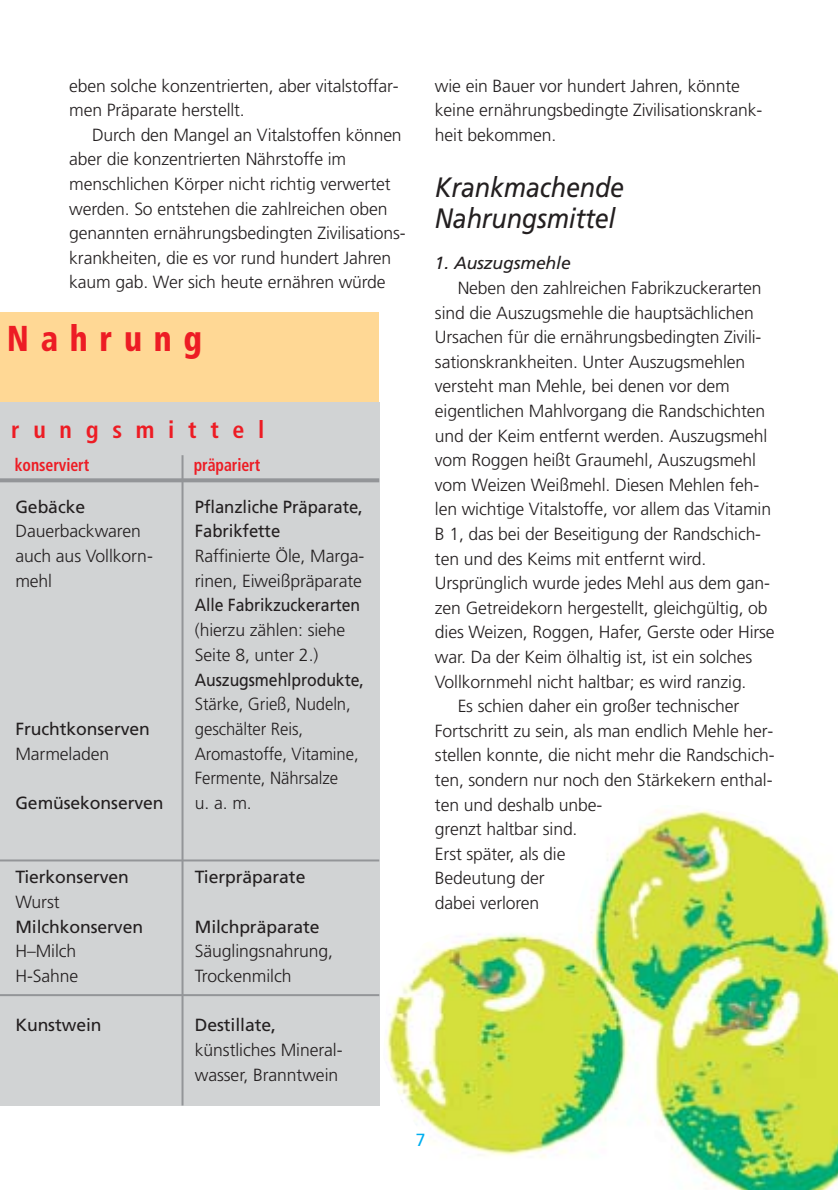
<style>
.page{position:relative;width:838px;height:1190px;background:#fff}
.page>*{position:absolute;margin:0;border:0;box-sizing:border-box;transform-origin:0 0}
.t1{font:900 condensed 36px "Frutiger";letter-spacing:.365em;color:#ed1c24;scale:.9 1}
.t2{font:italic 28px/31.2px "Frutiger";letter-spacing:-.01em;color:#231f20;scale:.9 1}
.t3{font:700 condensed 24px "Frutiger";letter-spacing:.57em;color:#ed1c24}
.t4{font:300 17.6px/24.6px "Frutiger";letter-spacing:-.01em;color:#231f20}
.t5{font:17.6px "Frutiger";letter-spacing:-.005em;color:#231f20}
.t6{font:300 17.6px/24.6px "Frutiger";letter-spacing:-.01em;color:#231f20;scale:.95 1}
.t7{font:17.6px "Frutiger";letter-spacing:-.005em;color:#231f20;scale:.9 1}
.t8{font:17.6px/24.6px "Frutiger";letter-spacing:-.005em;color:#231f20;scale:.95 1}
.t9{font:700 condensed 17.6px "Frutiger";letter-spacing:-.005em;color:#ed1c24;scale:.9 1}
.t10{font:italic 17.6px "Frutiger";letter-spacing:-.01em;color:#231f20}
.t11{font:17.6px "Frutiger";color:#00aeef}
</style>
<div class="page">
<div style="left:0;top:312px;width:379px;height:91px;background:#ffd895"></div>
<div style="left:0;top:402px;width:379px;height:704px;background:#d1d3d4"></div>
<hr style="left:182px;top:455px;width:2px;height:651px;background:#939598">
<svg style="left:0;top:478px;width:379px;height:4px;background:#97999c"></svg>
<hr style="left:0;top:859px;width:379px;height:2px;background:#939598">
<hr style="left:0;top:994px;width:379px;height:2px;background:#939598">
<img style="left:384px;top:810px;width:454px;height:380px">
<p class="t4" style="left:69px;top:75px;width:331px">eben solche konzentrierten, aber vitalstoffar&shy;men Präparate herstellt.</p>
<p class="t4" style="left:69px;top:124px;width:338px;text-indent:23px">Durch den Mangel an Vitalstoffen können aber die konzentrierten Nährstoffe im menschlichen Körper nicht richtig verwertet werden. So entstehen die zahlreichen oben genannten ernährungsbedingten Zivilisations&shy;krankheiten, die es vor rund hundert Jahren kaum gab. Wer sich heute ernähren würde</p>
<h1 class="t1" style="left:7px;top:324px;width:218px">Nahrung</h1>
<h3 class="t3" style="left:11px;top:420px;width:255px">rungsmittel</h3>
<p class="t9" style="left:15px;top:457px;width:84px">konserviert</p>
<p class="t9" style="left:194px;top:457px;width:75px">präpariert</p>
<p class="t5" style="left:15px;top:499px;width:71px">Gebäcke</p>
<p class="t4" style="left:15px;top:520px;width:139px">Dauerbackwaren auch aus Vollkorn&shy;mehl</p>
<p class="t5" style="left:15px;top:722px;width:136px">Fruchtkonserven</p>
<p class="t4" style="left:15px;top:743px;width:95px">Marmeladen</p>
<p class="t5" style="left:15px;top:796px;width:150px">Gemüsekonserven</p>
<p class="t5" style="left:15px;top:870px;width:115px">Tierkonserven</p>
<p class="t4" style="left:15px;top:891px;width:46px">Wurst</p>
<p class="t5" style="left:15px;top:919px;width:129px">Milchkonserven</p>
<p class="t4" style="left:15px;top:940px;width:64px">H–Milch<br>H-Sahne</p>
<p class="t5" style="left:15px;top:1018px;width:88px">Kunstwein</p>
<p class="t8" style="left:195px;top:496px;width:178px">Pflanzliche Präparate,<br>Fabrikfette</p>
<p class="t4" style="left:195px;top:545px;width:171px">Raffinierte Öle, Marga&shy;rinen, Eiweißpräparate</p>
<p class="t7" style="left:195px;top:598px;width:185px">Alle Fabrikzuckerarten</p>
<p class="t4" style="left:195px;top:619px;width:152px">(hierzu zählen: siehe<br>Seite 8, unter 2.)</p>
<p class="t7" style="left:195px;top:672px;width:189px">Auszugsmehlprodukte,</p>
<p class="t6" style="left:195px;top:693px;width:174px">Stärke, Grieß, Nudeln, geschälter Reis,<br>Aromastoffe, Vitamine,<br>Fermente, Nährsalze<br>u. a. m.</p>
<p class="t5" style="left:195px;top:870px;width:112px">Tierpräparate</p>
<p class="t5" style="left:195px;top:919px;width:126px">Milchpräparate</p>
<p class="t4" style="left:195px;top:940px;width:140px">Säuglingsnahrung,<br>Trockenmilch</p>
<p class="t5" style="left:195px;top:1018px;width:83px">Destillate,</p>
<p class="t4" style="left:195px;top:1039px;width:149px">künstliches Mineral&shy;wasser, Branntwein</p>
<p class="t4" style="left:435px;top:75px;width:329px">wie ein Bauer vor hundert Jahren, könnte keine ernährungsbedingte Zivilisationskrank&shy;heit bekommen.</p>
<h2 class="t2" style="left:435px;top:173px;width:212px">Krankmachende<br>Nahrungsmittel</h2>
<p class="t10" style="left:435px;top:256px;width:137px">1. Auszugsmehle</p>
<p class="t4" style="left:458px;top:277px;width:306px">Neben den zahlreichen Fabrikzuckerarten</p>
<p class="t4" style="left:435px;top:302px;width:320px">sind die Auszugsmehle die hauptsächlichen</p>
<p class="t4" style="left:435px;top:326px;width:328px">Ursachen für die ernährungsbedingten Zivili-</p>
<p class="t4" style="left:435px;top:351px;width:312px">sationskrankheiten. Unter Auszugsmehlen</p>
<p class="t4" style="left:435px;top:375px;width:296px">versteht man Mehle, bei denen vor dem</p>
<p class="t4" style="left:435px;top:400px;width:332px">eigentlichen Mahlvorgang die Randschichten</p>
<p class="t4" style="left:435px;top:425px;width:334px">und der Keim entfernt werden. Auszugsmehl</p>
<p class="t4" style="left:435px;top:449px;width:323px">vom Roggen heißt Graumehl, Auszugsmehl</p>
<p class="t4" style="left:435px;top:474px;width:326px">vom Weizen Weißmehl. Diesen Mehlen feh-</p>
<p class="t4" style="left:435px;top:498px;width:338px">len wichtige Vitalstoffe, vor allem das Vitamin</p>
<p class="t4" style="left:435px;top:523px;width:328px">B 1, das bei der Beseitigung der Randschich-</p>
<p class="t4" style="left:435px;top:548px;width:273px">ten und des Keims mit entfernt wird.</p>
<p class="t4" style="left:435px;top:572px;width:336px">Ursprünglich wurde jedes Mehl aus dem gan-</p>
<p class="t4" style="left:435px;top:597px;width:334px">zen Getreidekorn hergestellt, gleichgültig, ob</p>
<p class="t4" style="left:435px;top:621px;width:341px">dies Weizen, Roggen, Hafer, Gerste oder Hirse</p>
<p class="t4" style="left:435px;top:646px;width:319px">war. Da der Keim ölhaltig ist, ist ein solches</p>
<p class="t4" style="left:435px;top:671px;width:313px">Vollkornmehl nicht haltbar; es wird ranzig.</p>
<p class="t4" style="left:458px;top:695px;width:283px">Es schien daher ein großer technischer</p>
<p class="t4" style="left:435px;top:720px;width:340px">Fortschritt zu sein, als man endlich Mehle her-</p>
<p class="t4" style="left:435px;top:744px;width:341px">stellen konnte, die nicht mehr die Randschich-</p>
<p class="t4" style="left:435px;top:769px;width:339px">ten, sondern nur noch den Stärkekern enthal-</p>
<p class="t4" style="left:435px;top:794px;width:169px">ten und deshalb unbe-</p>
<p class="t4" style="left:435px;top:818px;width:144px">grenzt haltbar sind.</p>
<p class="t4" style="left:435px;top:843px;width:132px">Erst später, als die</p>
<p class="t4" style="left:435px;top:867px;width:111px">Bedeutung der</p>
<p class="t4" style="left:435px;top:892px;width:106px">dabei verloren</p>
<p class="t11" style="left:416px;top:1133px;width:11px">7</p>
</div>
